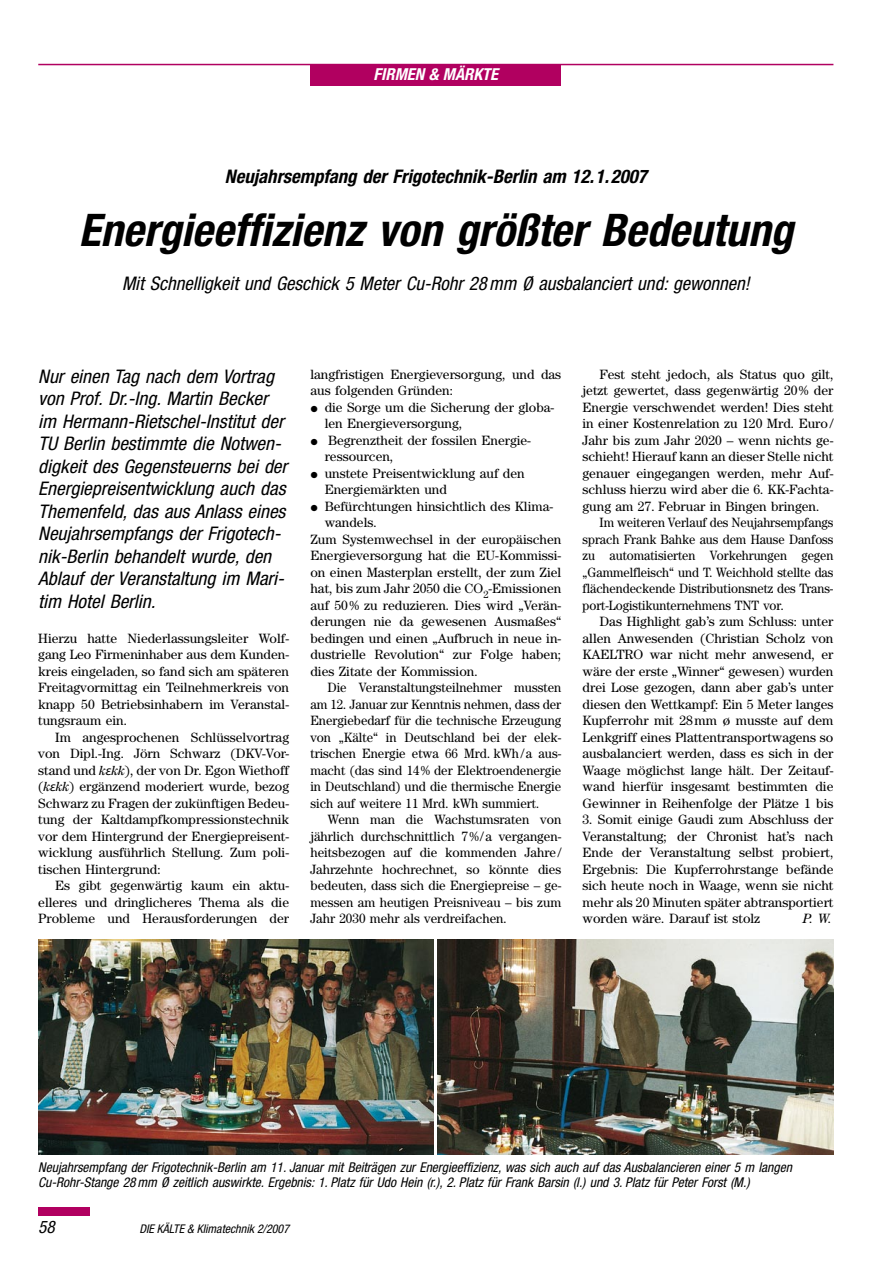
<style>
.page{position:relative;width:893px;height:1263px;background:#fff}
.page>*{position:absolute;margin:0;border:0;box-sizing:border-box;transform-origin:0 0}
.t1{font:italic 700 condensed 45px "Helvetica Neue LT Std";color:#000}
.t2{font:italic condensed 18.75px/22.5px "Helvetica Neue LT Std";color:#000}
.t3{font:italic 700 condensed 18.75px "Helvetica Neue LT Std";color:#000}
.t4{font:italic condensed 17.25px "Helvetica Neue LT Std";color:#000}
.t5{font:italic 700 condensed 16.5px "Helvetica Neue LT Std";color:#fff}
.t6{font:13.5px/16.5px "Century Std";color:#000;text-align:justify}
.t7{font:13.5px "Century Std";color:#000;scale:.95 1}
.t8{font:italic condensed 13.5px/15.8px "Helvetica Neue LT Std";color:#000}
.t9{font:13.5px/16.5px "Century Std";color:#000;text-align:justify;scale:.93 1}
.t10{font:italic 13.5px "Century Std";color:#000}
.t11{font:italic condensed 12px "Helvetica Neue LT Std";color:#000}
.s1{font-style:italic}
.s2{font-family:"Myriad Pro";font-style:italic}
</style>
<div class="page">
<div style="left:38px;top:1208px;width:51px;height:8px;background:#b10060"></div>
<img style="left:38px;top:940px;width:396px;height:214px">
<img style="left:438px;top:940px;width:395px;height:214px">
<div style="left:310px;top:65px;width:251px;height:20px;background:#b10060"></div>
<hr style="left:38px;top:64px;width:795px;height:1px;background:#b10060">
<p class="t5" style="left:374px;top:64px;width:126px">firmen &amp; märkte</p>
<h2 class="t3" style="left:225px;top:165px;width:423px">Neujahrsempfang der Frigotechnik-Berlin am 12.1.2007</h2>
<h1 class="t1" style="left:79px;top:202px;width:716px">Energieeffizienz von größter Bedeutung</h1>
<h2 class="t2" style="left:122px;top:273px;width:629px">Mit Schnelligkeit und Geschick 5 Meter Cu-Rohr 28mm Ø ausbalanciert und: gewonnen!</h2>
<p class="t2" style="left:38px;top:365px;width:250px">Nur einen Tag nach dem Vortrag von Prof. Dr.-Ing. Martin Becker im Hermann-Rietschel-Institut der<br>TU Berlin bestimmte die Notwen&shy;digkeit des Gegensteuerns bei der<br>Energiepreisentwicklung auch das<br>Themenfeld, das aus Anlass eines<br>Neujahrsempfangs der Frigotech&shy;nik-Berlin behandelt wurde, den<br>Ablauf der Veranstaltung im Mari&shy;tim Hotel Berlin.</p>
<p class="t6" style="left:38px;top:630px;width:252px">Hierzu hatte Niederlassungsleiter Wolf&shy;gang Leo Firmeninhaber aus dem Kunden&shy;kreis eingeladen, so fand sich am späteren Freitagvormittag ein Teilnehmerkreis von knapp 50 Betriebsinhabern im Veranstal&shy;tungsraum ein.</p>
<p class="t6" style="left:38px;top:729px;width:252px;text-indent:17px">Im angesprochenen Schlüsselvortrag von Dipl.-Ing. Jörn Schwarz (DKV-Vor&shy;stand und <span class="s1">k</span><span class="s2">ε</span><span class="s1">kk</span>), der von Dr. Egon Wiethoff (<span class="s1">k</span><span class="s2">ε</span><span class="s1">kk</span>) ergänzend moderiert wurde, bezog Schwarz zu Fragen der zukünftigen Bedeu&shy;tung der Kaltdampfkompressionstechnik vor dem Hintergrund der Energiepreisent&shy;wicklung ausführlich Stellung. Zum poli&shy;tischen Hintergrund:</p>
<p class="t6" style="left:38px;top:877px;width:252px;text-indent:17px">Es gibt gegenwärtig kaum ein aktu&shy;elleres und dringlicheres Thema als die Probleme und Herausforderungen der</p>
<p class="t6" style="left:310px;top:366px;width:252px">langfristigen Energieversorgung, und das aus folgenden Gründen:</p>
<p class="t6" style="left:325px;top:399px;width:231px;text-indent:-14px">• die Sorge um die Sicherung der globa&shy;len Energieversorgung,</p>
<p class="t6" style="left:325px;top:432px;width:207px;text-indent:-14px">• Begrenztheit der fossilen Energie&shy;ressourcen,</p>
<p class="t6" style="left:325px;top:465px;width:201px;text-indent:-14px">• unstete Preisentwicklung auf den<br>Energiemärkten und</p>
<p class="t6" style="left:310px;top:498px;width:244px">• Befürchtungen hinsichtlich des Klima-</p>
<p class="t6" style="left:325px;top:514px;width:54px">wandels.</p>
<p class="t6" style="left:310px;top:531px;width:252px">Zum Systemwechsel in der europäischen</p>
<p class="t6" style="left:310px;top:547px;width:252px">Energieversorgung hat die EU-Kommissi-</p>
<p class="t6" style="left:310px;top:564px;width:252px">on einen Masterplan erstellt, der zum Ziel</p>
<p class="t6" style="left:310px;top:580px;width:252px">hat, bis zum Jahr 2050 die CO<sub>2</sub>-Emissionen</p>
<p class="t6" style="left:310px;top:597px;width:252px">auf 50% zu reduzieren. Dies wird „Verän-</p>
<p class="t6" style="left:310px;top:613px;width:252px">derungen nie da gewesenen Ausmaßes“</p>
<p class="t6" style="left:310px;top:630px;width:252px">bedingen und einen „Aufbruch in neue in-</p>
<p class="t6" style="left:310px;top:646px;width:252px">dustrielle Revolution“ zur Folge haben;</p>
<p class="t6" style="left:310px;top:663px;width:169px">dies Zitate der Kommission.</p>
<p class="t7" style="left:327px;top:680px;width:248px">Die Veranstaltungsteilnehmer mussten</p>
<p class="t7" style="left:310px;top:696px;width:266px">am 12. Januar zur Kenntnis nehmen, dass der</p>
<p class="t7" style="left:310px;top:713px;width:266px">Energiebedarf für die technische Erzeugung</p>
<p class="t7" style="left:310px;top:729px;width:266px">von „Kälte“ in Deutschland bei der elek-</p>
<p class="t7" style="left:310px;top:746px;width:266px">trischen Energie etwa 66 Mrd. kWh/a aus-</p>
<p class="t7" style="left:310px;top:762px;width:266px">macht (das sind 14% der Elektroend-energie</p>
<p class="t7" style="left:310px;top:779px;width:266px">in Deutschland) und die thermische Energie</p>
<p class="t7" style="left:310px;top:795px;width:242px">sich auf weitere 11 Mrd. kWh summiert.</p>
<p class="t6" style="left:327px;top:811px;width:235px">Wenn man die Wachstumsraten von</p>
<p class="t6" style="left:310px;top:828px;width:252px">jährlich durchschnittlich 7%/a vergangen-</p>
<p class="t6" style="left:310px;top:844px;width:252px">heitsbezogen auf die kommenden Jahre /</p>
<p class="t6" style="left:310px;top:861px;width:252px">Jahrzehnte hochrechnet, so könnte dies</p>
<p class="t6" style="left:310px;top:877px;width:252px">bedeuten, dass sich die Energiepreise – ge-</p>
<p class="t6" style="left:310px;top:894px;width:252px">messen am heutigen Preisniveau – bis zum</p>
<p class="t6" style="left:310px;top:910px;width:198px">Jahr 2030 mehr als verdreifachen.</p>
<p class="t6" style="left:583px;top:366px;width:252px;text-indent:17px">Fest steht jedoch, als Status quo gilt, jetzt gewertet, dass gegenwärtig 20% der Energie verschwendet werden! Dies steht in einer Kostenrelation zu 120 Mrd. Euro/ Jahr bis zum Jahr 2020 – wenn nichts ge&shy;schieht! Hierauf kann an dieser Stelle nicht genauer eingegangen werden, mehr Auf&shy;schluss hierzu wird aber die 6. KK-Fachta&shy;gung am 27. Februar in Bingen bringen.</p>
<p class="t9" style="left:583px;top:514px;width:271px;text-indent:17px">Im weiteren Verlauf des Neujahrsempfangs sprach Frank Bahke aus dem Hause Danfoss zu automatisierten Vorkehrungen gegen „Gammelfleisch“ und T. Weichhold stellte das flächendeckende Distributionsnetz des Trans&shy;port-Logistikunternehmens TNT vor.</p>
<p class="t6" style="left:583px;top:613px;width:252px;text-indent:17px">Das Highlight gab’s zum Schluss: unter allen Anwesenden (Christian Scholz von KAELTRO war nicht mehr anwesend, er wäre der erste „Winner“ gewesen) wurden drei Lose gezogen, dann aber gab’s unter diesen den Wettkampf: Ein 5 Meter langes Kupferrohr mit 28mm ø musste auf dem Lenkgriff eines Plattentransportwagens so ausbalanciert werden, dass es sich in der Waage möglichst lange hält. Der Zeitauf&shy;wand hierfür insgesamt bestimmten die Gewinner in Reihenfolge der Plätze 1 bis</p>
<p class="t6" style="left:583px;top:811px;width:252px">3. Somit einige Gaudi zum Abschluss der Veranstaltung; der Chronist hat’s nach Ende der Veranstaltung selbst probiert, Ergebnis: Die Kupferrohrstange befände sich heute noch in Waage, wenn sie nicht mehr als 20 Minuten später abtransportiert worden wäre. Darauf ist stolz</p>
<p class="t10" style="left:803px;top:911px;width:30px">P. W.</p>
<p class="t8" style="left:38px;top:1159px;width:755px">Neujahrsempfang der Frigotechnik-Berlin am 11. Januar mit Beiträgen zur Energieeffizienz, was sich auch auf das Ausbalancieren einer 5 m langen<br>Cu-Rohr-Stange 28mm Ø zeitlich auswirkte. Ergebnis: 1. Platz für Udo Hein (r.), 2. Platz für Frank Barsin (l.) und 3. Platz für Peter Forst (M.)</p>
<p class="t4" style="left:38px;top:1217px;width:18px">58</p>
<p class="t11" style="left:139px;top:1222px;width:151px">DIE KÄLTE &amp; Klimatechnik 2/2007</p>
</div>
